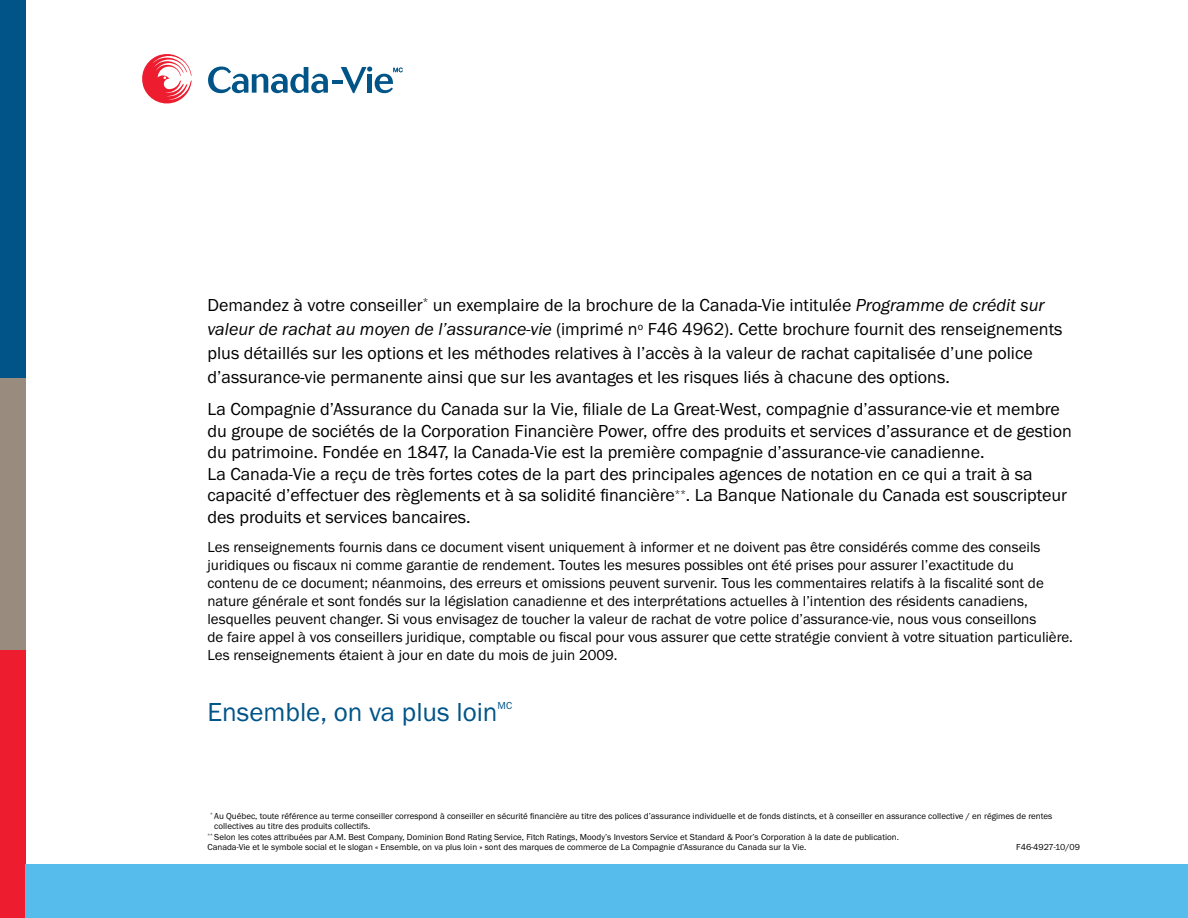
<style>
.page{position:relative;width:1188px;height:918px;background:#fff}
.page>*{position:absolute;margin:0;border:0;box-sizing:border-box;transform-origin:0 0}
.t1{font:27px "Franklin Got ITC";color:#005488}
.t2{font:18px/21.6px "Franklin Got ITC";color:#000}
.t3{font:15px/18px "Franklin Got ITC";color:#000}
.t4{font:10.5px "Franklin Got ITC";color:#005488}
.t5{font:9px "Franklin Got ITC";color:#000}
.s1{font-style:italic}
</style>
<div class="page">
<div style="left:0;top:649px;width:26px;height:269px;background:#ed1c2e"></div>
<div style="left:0;top:377px;width:26px;height:272px;background:#998b7d"></div>
<div style="left:0;top:0;width:26px;height:377px;background:#005488"></div>
<div style="left:26px;top:864px;width:1162px;height:54px;background:#55bceb"></div>
<svg style="left:208px;top:67px;width:195px;height:26px"></svg>
<svg style="left:142px;top:54px;width:50px;height:50px"></svg>
<p class="t2" style="left:208px;top:292px;width:857px;line-height:24px">Demandez à votre conseiller<sup>*</sup> un exemplaire de la brochure de la Canada-Vie intitulée <span class="s1">Programme de crédit sur valeur de rachat au moyen de l’assurance-vie</span> (imprimé n<sup>o</sup> F46 4962). Cette brochure fournit des renseignements plus détaillés sur les options et les méthodes relatives à l’accès à la valeur de rachat capitalisée d’une police d’assurance-vie permanente ainsi que sur les avantages et les risques liés à chacune des options.</p>
<p class="t2" style="left:208px;top:398px;width:866px">La Compagnie d’Assurance du Canada sur la Vie, filiale de La Great-West, compagnie d’assurance-vie et membre du groupe de sociétés de la Corporation Financière Power, offre des produits et services d’assurance et de gestion du patrimoine. Fondée en 1847, la Canada-Vie est la première compagnie d’assurance-vie canadienne.<br>La Canada-Vie a reçu de très fortes cotes de la part des principales agences de notation en ce qui a trait à sa capacité d’effectuer des règlements et à sa solidité financière<sup>**</sup>. La Banque Nationale du Canada est souscripteur des produits et services bancaires.</p>
<p class="t3" style="left:208px;top:537px;width:867px">Les renseignements fournis dans ce document visent uniquement à informer et ne doivent pas être considérés comme des conseils juridiques ou fiscaux ni comme garantie de rendement. Toutes les mesures possibles ont été prises pour assurer l’exactitude du<br>contenu de ce document; néanmoins, des erreurs et omissions peuvent survenir. Tous les commentaires relatifs à la fiscalité sont de nature générale et sont fondés sur la législation canadienne et des interprétations actuelles à l’intention des résidents canadiens, lesquelles peuvent changer. Si vous envisagez de toucher la valeur de rachat de votre police d’assurance-vie, nous vous conseillons<br>de faire appel à vos conseillers juridique, comptable ou fiscal pour vous assurer que cette stratégie convient à votre situation particulière.<br>Les renseignements étaient à jour en date du mois de juin 2009.</p>
<h1 class="t1" style="left:208px;top:696px;width:292px">Ensemble, on va plus loin</h1>
<p class="t4" style="left:498px;top:699px;width:16px">MC</p>
<p class="t5" style="left:210px;top:810px;width:843px"><sup>*</sup> Au Québec, toute référence au terme conseiller correspond à conseiller en sécurité financière au titre des polices d’assurance individuelle et de fonds distincts, et à conseiller en assurance collective / en régimes de rentes</p>
<p class="t5" style="left:214px;top:821px;width:158px">collectives au titre des produits collectifs.</p>
<p class="t5" style="left:208px;top:831px;width:693px"><sup>**</sup> Selon les cotes attribuées par A.M . Best Company, Dominion Bond Rating Service, Fitch Ratings, M oody’s Investors Service et Standard &amp; Poor’s Corporation à la date de publication.</p>
<p class="t5" style="left:208px;top:842px;width:600px">Canada-Vie et le symbole social et le slogan « Ensemble, on va plus loin » sont des marques de commerce de La Compagnie d’Assurance du Canada sur la Vie.</p>
<p class="t5" style="left:1016px;top:842px;width:65px">F46-4927-10/09</p>
</div>
